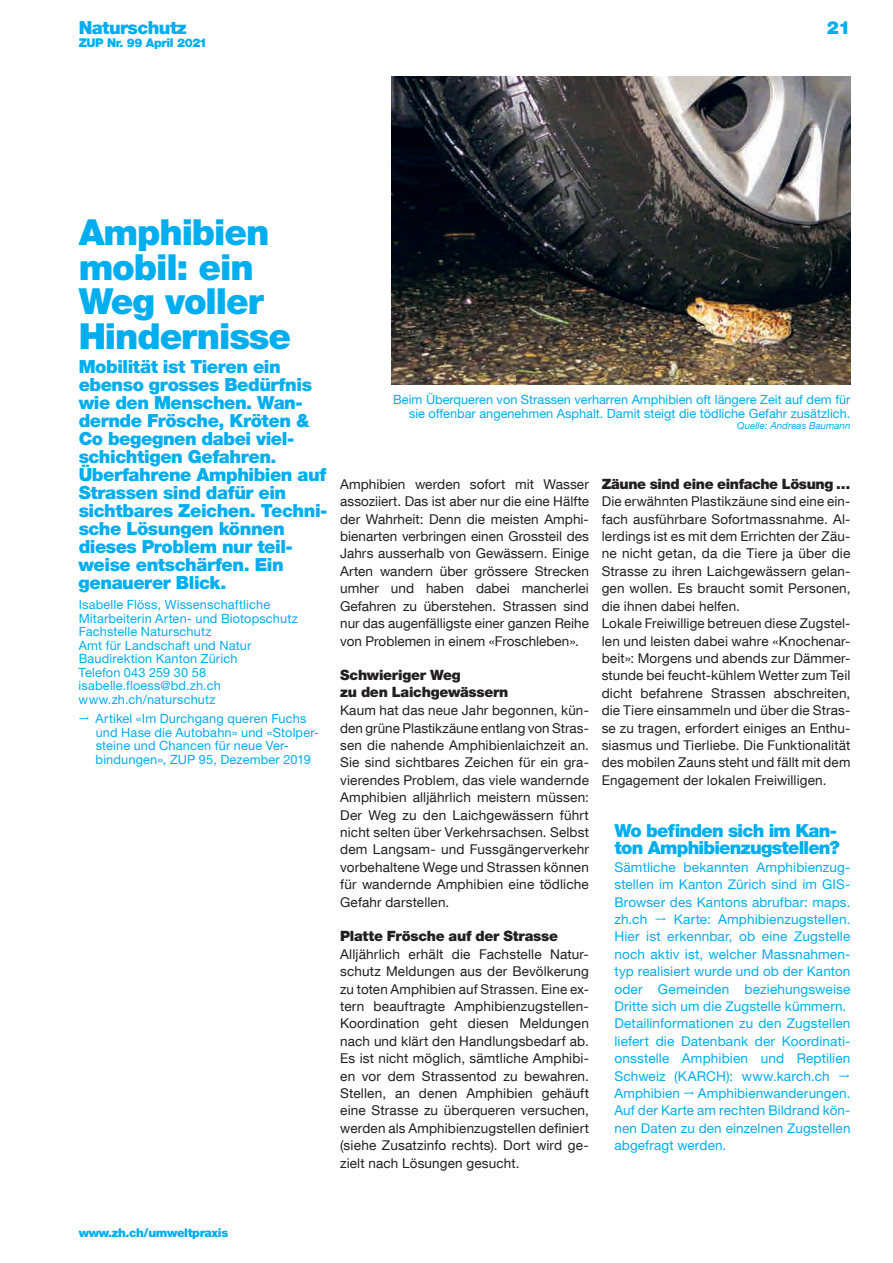
<style>
.page{position:relative;width:893px;height:1263px;background:#fff}
.page>*{position:absolute;margin:0;border:0;box-sizing:border-box;transform-origin:0 0}
.t1{font:900 36px/34.5px "Helvetica Neue LT Std";letter-spacing:-.03em;color:#00aeef}
.t2{font:900 18px/18px "Helvetica Neue LT Com";letter-spacing:-.025em;color:#00aeef}
.t3{font:900 18px/17.4px "Helvetica Neue LT Std";letter-spacing:-.04em;color:#00aeef}
.t4{font:900 14.25px/16.4px "Helvetica Neue LT Std";letter-spacing:-.02em;color:#231f20}
.t5{font:13.5px/17.4px "Helvetica Neue LT Com";letter-spacing:.01em;color:#231f20;text-align:justify}
.t6{font:13.5px/17.4px "Helvetica Neue LT Std";letter-spacing:.01em;color:#00aeef;text-align:justify}
.t7{font:12.75px/13.5px "Helvetica Neue LT Std";letter-spacing:.01em;color:#00aeef}
.t8{font:900 12px "Helvetica Neue LT Com";letter-spacing:-.03em;color:#00aeef}
.t9{font:italic 9.75px "Helvetica Neue LT Std";color:#00aeef}
</style>
<div class="page">
<img style="left:391px;top:77px;width:459px;height:307px">
<h2 class="t2" style="left:79px;top:19px;width:110px">Naturschutz</h2>
<p class="t8" style="left:79px;top:35px;width:130px">ZUP Nr. 99 April 2021</p>
<p class="t2" style="left:827px;top:19px;width:25px">21</p>
<h1 class="t1" style="left:79px;top:215px;width:214px">Amphibien mobil: ein<br>Weg voller<br>Hindernisse</h1>
<h2 class="t2" style="left:79px;top:358px;width:250px">Mobilität ist Tieren ein ebenso grosses Bedürfnis wie den Menschen. Wan&shy;dernde Frösche, Kröten &amp;<br>Co begegnen dabei viel&shy;schichtigen Gefahren.<br>Überfahrene Amphibien auf<br>Strassen sind dafür ein sichtbares Zeichen. Techni&shy;sche Lösungen können dieses Problem nur teil&shy;weise entschärfen. Ein genauerer Blick.</h2>
<p class="t7" style="left:79px;top:598px;width:221px">Isabelle Flöss, Wissenschaftliche<br>Mitarbeiterin Arten- und Biotopschutz<br>Fachstelle Naturschutz<br>Amt für Landschaft und Natur<br>Baudirektion Kanton Zürich<br>Telefon 043 259 30 58 isabelle.floess@bd.zh.ch www.zh.ch/naturschutz</p>
<p class="t7" style="left:96px;top:712px;width:225px">Artikel «Im Durchgang queren Fuchs und Hase die Autobahn» und «Stolper&shy;steine und Chancen für neue Ver&shy;bindungen», ZUP 95, Dezember 2019</p>
<p class="t7" style="left:393px;top:393px;width:459px;text-align:right">Beim Überqueren von Strassen verharren Amphibien oft längere Zeit auf dem für sie offenbar angenehmen Asphalt. Damit steigt die tödliche Gefahr zusätzlich.</p>
<p class="t9" style="left:737px;top:420px;width:115px">Quelle: Andreas Baumann</p>
<p class="t5" style="left:340px;top:475px;width:250px">Amphibien werden sofort mit Wasser assoziiert. Das ist aber nur die eine Hälfte der Wahrheit: Denn die meisten Amphi&shy;bienarten verbringen einen Grossteil des Jahrs ausserhalb von Gewässern. Einige Arten wandern über grössere Strecken umher und haben dabei mancherlei Gefahren zu überstehen. Strassen sind nur das augenfälligste einer ganzen Reihe von Problemen in einem «Froschleben».</p>
<h3 class="t4" style="left:340px;top:667px;width:170px">Schwieriger Weg<br>zu den Laichgewässern</h3>
<p class="t5" style="left:340px;top:701px;width:250px">Kaum hat das neue Jahr begonnen, kün&shy;den grüne Plastikzäune entlang von Stras&shy;sen die nahende Amphibienlaichzeit an.<br>Sie sind sichtbares Zeichen für ein gra&shy;vierendes Problem, das viele wandernde Amphibien alljährlich meistern müssen:<br>Der Weg zu den Laichgewässern führt nicht selten über Verkehrsachsen. Selbst dem Langsam- und Fussgängerverkehr vorbehaltene Wege und Strassen können für wandernde Amphibien eine tödliche Gefahr darstellen.</p>
<h3 class="t4" style="left:340px;top:928px;width:219px">Platte Frösche auf der Strasse</h3>
<p class="t5" style="left:340px;top:945px;width:250px">Alljährlich erhält die Fachstelle Natur&shy;schutz Meldungen aus der Bevölkerung zu toten Amphibien auf Strassen. Eine ex&shy;tern beauftragte Amphibienzugstellen-Koordination geht diesen Meldungen nach und klärt den Handlungsbedarf ab.<br>Es ist nicht möglich, sämtliche Amphibi&shy;en vor dem Strassentod zu bewahren.<br>Stellen, an denen Amphibien gehäuft eine Strasse zu überqueren versuchen, werden als Amphibienzugstellen definiert (siehe Zusatzinfo rechts). Dort wird ge&shy;zielt nach Lösungen gesucht.</p>
<h3 class="t4" style="left:602px;top:476px;width:250px">Zäune sind eine einfache Lösung …</h3>
<p class="t5" style="left:602px;top:492px;width:250px;text-align:left">Die erwähnten Plastikzäune sind eine ein&shy;fach ausführbare Sofortmassnahme. Al&shy;lerdings ist es mit dem Errichten der Zäu&shy;ne nicht getan, da die Tiere ja über die Strasse zu ihren Laichgewässern gelan&shy;gen wollen. Es braucht somit Personen, die ihnen dabei helfen.<br>Lokale Freiwillige betreuen diese Zugstel&shy;len und leisten dabei wahre «Knochenar&shy;beit»: Morgens und abends zur Dämmer&shy;stunde bei feucht-kühlem Wetter zum Teil dicht befahrene Strassen abschreiten, die Tiere einsammeln und über die Stras&shy;se zu tragen, erfordert einiges an Enthu&shy;siasmus und Tierliebe. Die Funktionalität des mobilen Zauns steht und fällt mit dem Engagement der lokalen Freiwilligen.</p>
<h2 class="t3" style="left:614px;top:822px;width:227px">Wo befnden sich im Kan&shy;ton Amphibienzugstellen?</h2>
<p class="t6" style="left:614px;top:858px;width:238px">Sämtliche bekannten Amphibienzug&shy;stellen im Kanton Zürich sind im GIS-Browser des Kantons abrufbar: maps. zh.ch</p>
<p class="t6" style="left:614px;top:910px;width:238px;text-align:left;text-indent:59px">Karte: Amphibienzugstellen.<br>Hier ist erkennbar, ob eine Zugstelle noch aktiv ist, welcher Massnahmen&shy;typ realisiert wurde und ob der Kanton oder Gemeinden beziehungsweise Dritte sich um die Zugstelle kümmern.<br>Detailinformationen zu den Zugstellen liefert die Datenbank der Koordinati&shy;onsstelle Amphibien und Reptilien Schweiz (KARCH): www.karch.ch Amphibien</p>
<p class="t6" style="left:614px;top:1084px;width:238px;text-indent:83px">Amphibienwanderungen.<br>Auf der Karte am rechten Bildrand kön&shy;nen Daten zu den einzelnen Zugstellen abgefragt werden.</p>
<p class="t8" style="left:79px;top:1226px;width:151px">www.zh.ch/umweltpraxis</p>
</div>
